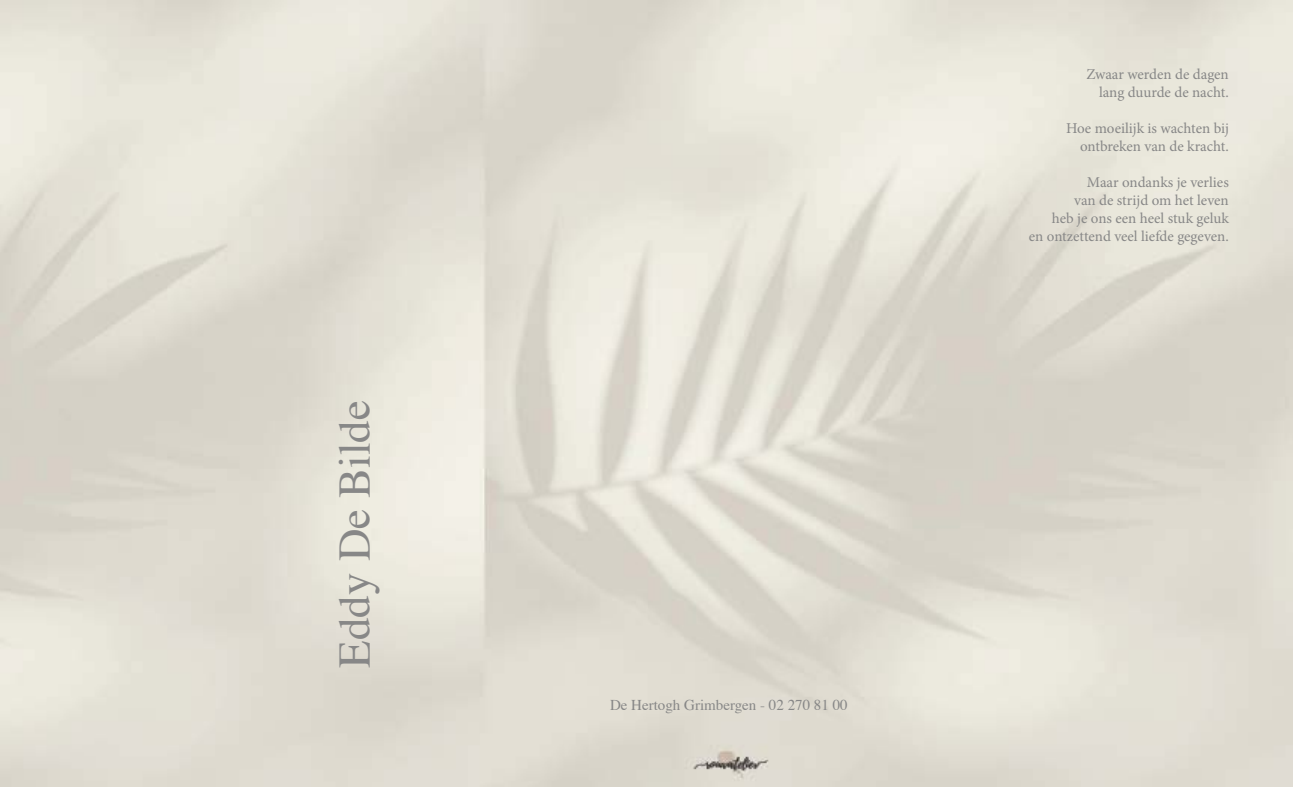
<style>
.page{position:relative;width:1293px;height:787px;background:#fff}
.page>*{position:absolute;margin:0;border:0;box-sizing:border-box;transform-origin:0 0}
.t1{font:45px "Times";color:#878787}
.t2{font:15px/18px "Minion Pro";letter-spacing:-.005em;color:#878787;text-align:right}
.t3{font:15px "Times";color:#878787}
</style>
<div class="page">
<img style="left:0;top:0;width:1293px;height:786px">
<h1 class="t1" style="left:312px;top:667px;width:269px;rotate:-90deg">Eddy De Bilde</h1>
<p class="t3" style="left:610px;top:691px;width:239px">De Hertogh Grimbergen - 02 270 81 00</p>
<p class="t2" style="left:1086px;top:65px;width:144px">Zwaar werden de dagen lang duurde de nacht.</p>
<p class="t2" style="left:1066px;top:119px;width:164px">Hoe moeilijk is wachten bij ontbreken van de kracht.</p>
<p class="t2" style="left:1029px;top:173px;width:201px">Maar ondanks je verlies<br>van de strijd om het leven<br>heb je ons een heel stuk geluk<br>en ontzettend veel liefde gegeven.</p>
</div>
